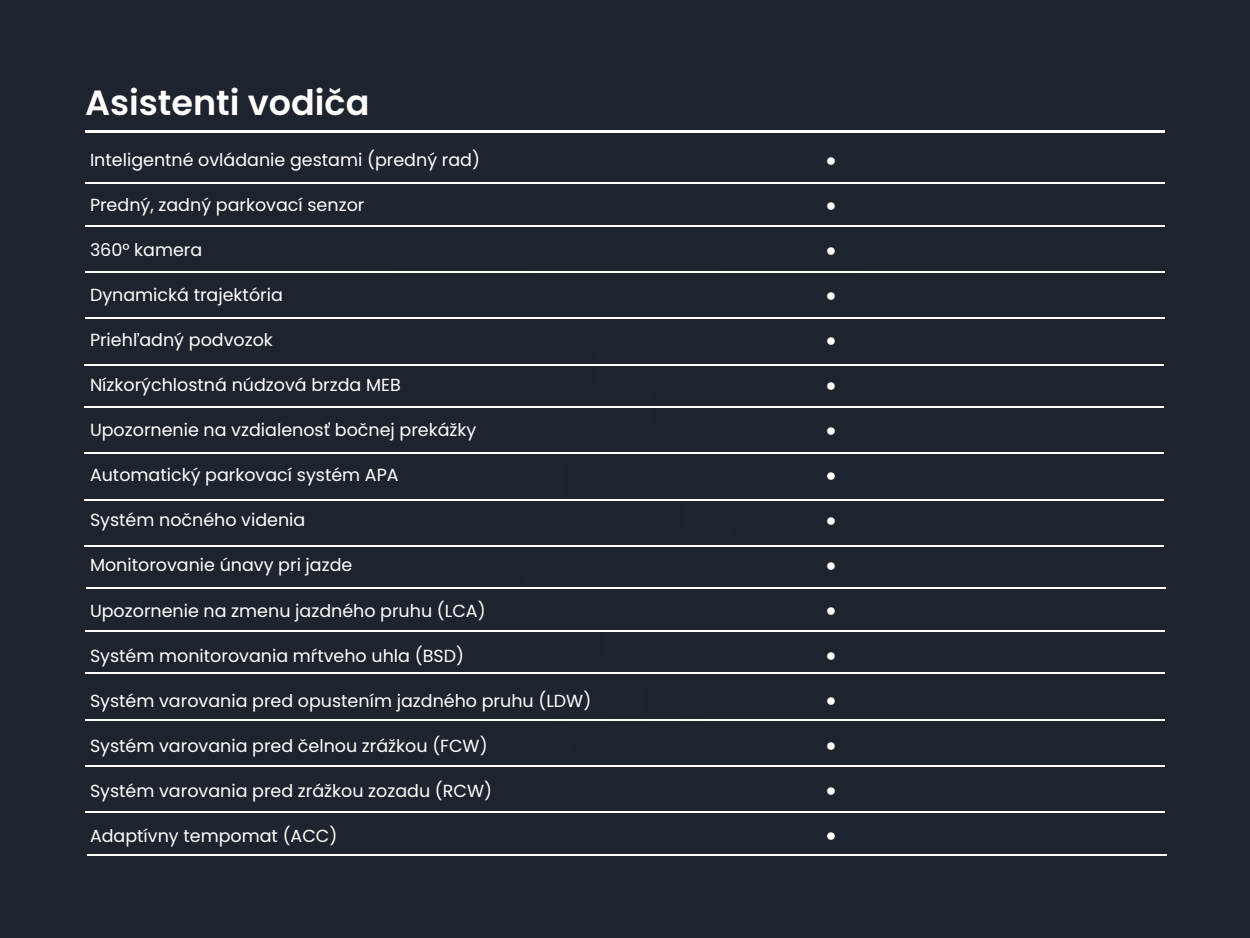
<style>
.page{position:relative;width:1250px;height:938px;background:#1d242d}
.page>*{position:absolute;margin:0;border:0;box-sizing:border-box;transform-origin:0 0}
.t1{font:600 35px "Poppins";color:#fff}
.t2{font:17.5px "Poppins";color:#fff}
.t3{font:17.5px "Arial";color:#fff}
</style>
<div class="page">
<svg style="left:677px;top:132px;width:237px;height:589px"></svg>
<svg style="left:336px;top:132px;width:236px;height:589px"></svg>
<svg style="left:594px;top:317px;width:61px;height:539px"></svg>
<hr style="left:85px;top:130px;width:1080px;height:2px;background:#fff">
<hr style="left:85px;top:182px;width:1080px;height:2px;background:#fff">
<hr style="left:85px;top:225px;width:1080px;height:1px;background:#fff">
<hr style="left:85px;top:271px;width:1080px;height:1px;background:#fff">
<hr style="left:85px;top:318px;width:1080px;height:1px;background:#fff">
<hr style="left:84px;top:364px;width:1080px;height:1px;background:#fff">
<hr style="left:84px;top:406px;width:1080px;height:2px;background:#fff">
<hr style="left:84px;top:452px;width:1080px;height:2px;background:#fff">
<hr style="left:84px;top:499px;width:1080px;height:1px;background:#fff">
<hr style="left:84px;top:545px;width:1080px;height:1px;background:#fff">
<hr style="left:86px;top:588px;width:1080px;height:1px;background:#fff">
<hr style="left:85px;top:630px;width:1080px;height:1px;background:#fff">
<hr style="left:85px;top:672px;width:1080px;height:2px;background:#fff">
<hr style="left:85px;top:719px;width:1080px;height:1px;background:#fff">
<hr style="left:85px;top:765px;width:1080px;height:1px;background:#fff">
<hr style="left:85px;top:811px;width:1080px;height:1px;background:#fff">
<hr style="left:88px;top:854px;width:1080px;height:1px;background:#fff">
<h1 class="t1" style="left:85px;top:82px;width:286px">Asistenti vodiča</h1>
<p class="t2" style="left:90px;top:150px;width:392px">Inteligentné ovládanie gestami (predný rad)</p>
<p class="t2" style="left:90px;top:195px;width:276px">Predný, zadný parkovací senzor</p>
<p class="t2" style="left:90px;top:240px;width:114px">360° kamera</p>
<p class="t2" style="left:90px;top:285px;width:194px">Dynamická trajektória</p>
<p class="t2" style="left:90px;top:330px;width:184px">Priehľadný podvozok</p>
<p class="t2" style="left:90px;top:375px;width:312px">Nízkorýchlostná núdzová brzda MEB</p>
<p class="t2" style="left:90px;top:420px;width:388px">Upozornenie na vzdialenosť bočnej prekážky</p>
<p class="t2" style="left:90px;top:465px;width:310px">Automatický parkovací systém APA</p>
<p class="t2" style="left:90px;top:510px;width:217px">Systém nočného videnia</p>
<p class="t2" style="left:90px;top:555px;width:264px">Monitorovanie únavy pri jazde</p>
<p class="t2" style="left:90px;top:600px;width:397px">Upozornenie na zmenu jazdného pruhu (LCA)</p>
<p class="t2" style="left:90px;top:645px;width:375px">Systém monitorovania mŕtveho uhla (BSD)</p>
<p class="t2" style="left:90px;top:690px;width:503px">Systém varovania pred opustením jazdného pruhu (LDW)</p>
<p class="t2" style="left:90px;top:735px;width:399px">Systém varovania pred čelnou zrážkou (FCW)</p>
<p class="t2" style="left:90px;top:780px;width:404px">Systém varovania pred zrážkou zozadu (RCW)</p>
<p class="t2" style="left:90px;top:825px;width:249px">Adaptívny tempomat (ACC)</p>
<p class="t3" style="left:826px;top:148px;width:12px">●</p>
<p class="t3" style="left:826px;top:193px;width:12px">●</p>
<p class="t3" style="left:826px;top:238px;width:12px">●</p>
<p class="t3" style="left:826px;top:283px;width:12px">●</p>
<p class="t3" style="left:826px;top:328px;width:12px">●</p>
<p class="t3" style="left:826px;top:373px;width:12px">●</p>
<p class="t3" style="left:826px;top:418px;width:12px">●</p>
<p class="t3" style="left:826px;top:463px;width:12px">●</p>
<p class="t3" style="left:826px;top:508px;width:12px">●</p>
<p class="t3" style="left:826px;top:553px;width:12px">●</p>
<p class="t3" style="left:826px;top:598px;width:12px">●</p>
<p class="t3" style="left:826px;top:643px;width:12px">●</p>
<p class="t3" style="left:826px;top:688px;width:12px">●</p>
<p class="t3" style="left:826px;top:733px;width:12px">●</p>
<p class="t3" style="left:826px;top:778px;width:12px">●</p>
<p class="t3" style="left:826px;top:823px;width:12px">●</p>
</div>
